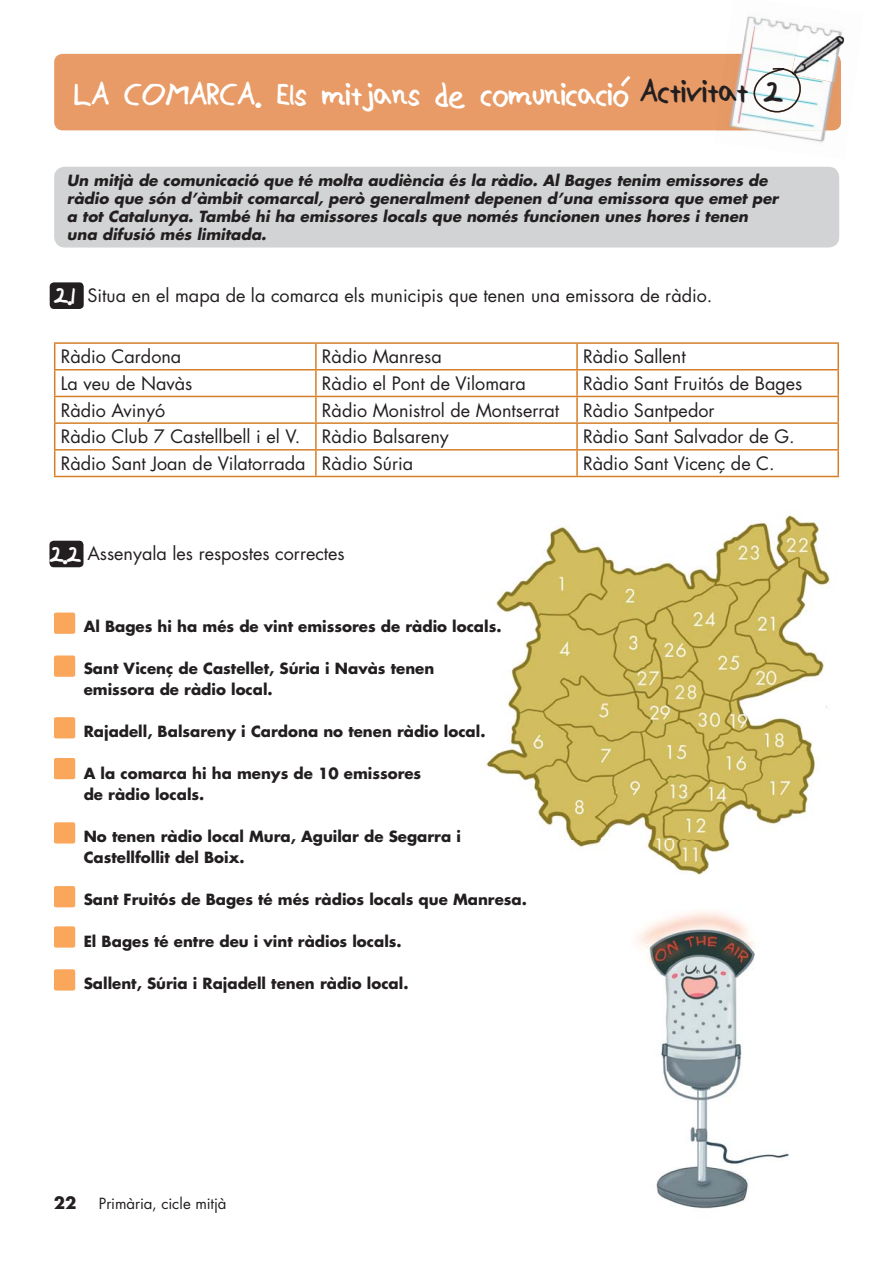
<style>
.page{position:relative;width:893px;height:1263px;background:#fff}
.page>*{position:absolute;margin:0;border:0;box-sizing:border-box;transform-origin:0 0}
.t1{font:36px "Alexisv 2";color:#fff}
.t2{font:18px "Futura";color:#231f20}
.t3{font:700 16.5px "Futura";color:#231f20}
.t4{font:700 15px/21px "Futura";color:#231f20}
.t5{font:italic 700 15px/18px "Futura";color:#231f20}
.t6{font:15px "Futura";letter-spacing:-.005em;color:#231f20}
.s1{color:#231f20}
.s2{font-family:"Alexisv 2";font-size:27px;color:#fff}
</style>
<div class="page">
<div style="left:54px;top:54px;width:787px;height:76px;background:#e89b66;border-radius:9px"></div>
<img style="left:714px;top:16px;width:121px;height:127px">
<img style="left:716px;top:54px;width:125px;height:76px">
<img style="left:795px;top:28px;width:50px;height:32px">
<img style="left:791px;top:54px;width:49px;height:29px">
<svg style="left:753px;top:68px;width:48px;height:44px"></svg>
<svg style="left:620px;top:76px;width:11px;height:11px"></svg>
<div style="left:54px;top:167px;width:785px;height:81px;background:#d1d3d4;border-radius:11px"></div>
<div style="left:50px;top:282px;width:34px;height:27px;background:#231f20;border-radius:4px"></div>
<hr style="left:315px;top:344px;width:2px;height:25px;background:#d57f28">
<hr style="left:315px;top:371px;width:2px;height:25px;background:#d57f28">
<hr style="left:315px;top:397px;width:2px;height:25px;background:#d57f28">
<hr style="left:315px;top:424px;width:2px;height:25px;background:#d57f28">
<hr style="left:315px;top:451px;width:2px;height:25px;background:#d57f28">
<hr style="left:576px;top:344px;width:2px;height:25px;background:#d57f28">
<hr style="left:576px;top:371px;width:2px;height:25px;background:#d57f28">
<hr style="left:576px;top:397px;width:2px;height:25px;background:#d57f28">
<hr style="left:576px;top:424px;width:2px;height:25px;background:#d57f28">
<hr style="left:576px;top:451px;width:2px;height:25px;background:#d57f28">
<hr style="left:54px;top:342px;width:262px;height:2px;background:#d57f28">
<hr style="left:316px;top:342px;width:523px;height:2px;background:#d57f28">
<hr style="left:837px;top:344px;width:2px;height:25px;background:#d57f28">
<hr style="left:54px;top:369px;width:262px;height:2px;background:#d57f28">
<hr style="left:316px;top:369px;width:523px;height:2px;background:#d57f28">
<hr style="left:837px;top:371px;width:2px;height:25px;background:#d57f28">
<hr style="left:54px;top:396px;width:262px;height:1px;background:#d57f28">
<hr style="left:316px;top:396px;width:523px;height:1px;background:#d57f28">
<hr style="left:837px;top:397px;width:2px;height:25px;background:#d57f28">
<hr style="left:54px;top:422px;width:262px;height:2px;background:#d57f28">
<hr style="left:316px;top:422px;width:523px;height:2px;background:#d57f28">
<hr style="left:837px;top:424px;width:2px;height:25px;background:#d57f28">
<hr style="left:54px;top:449px;width:262px;height:2px;background:#d57f28">
<svg style="left:54px;top:344px;width:1px;height:132px"></svg>
<hr style="left:316px;top:449px;width:523px;height:2px;background:#d57f28">
<hr style="left:837px;top:451px;width:2px;height:25px;background:#d57f28">
<hr style="left:54px;top:476px;width:785px;height:1px;background:#d57f28">
<img style="left:486px;top:515px;width:344px;height:360px">
<div style="left:49px;top:541px;width:34px;height:26px;background:#231f20;border-radius:4px"></div>
<div style="left:54px;top:613px;width:21px;height:21px;background:#faa65b;border-radius:2px"></div>
<div style="left:54px;top:656px;width:21px;height:21px;background:#faa65b;border-radius:2px"></div>
<div style="left:54px;top:717px;width:21px;height:21px;background:#faa65b;border-radius:2px"></div>
<div style="left:54px;top:758px;width:21px;height:21px;background:#faa65b;border-radius:2px"></div>
<div style="left:54px;top:822px;width:21px;height:22px;background:#faa65b;border-radius:2px"></div>
<div style="left:54px;top:886px;width:21px;height:21px;background:#faa65b;border-radius:2px"></div>
<div style="left:54px;top:926px;width:21px;height:22px;background:#faa65b;border-radius:2px"></div>
<div style="left:54px;top:969px;width:21px;height:22px;background:#faa65b;border-radius:2px"></div>
<img style="left:636px;top:911px;width:153px;height:298px">
<h1 class="t1" style="left:74px;top:82px;width:710px">LA COMARCA. Els mitjans de comunicacio <span class="s1">Activitat 2</span></h1>
<p class="t5" style="left:67px;top:173px;width:713px">Un mitjà de comunicació que té molta audiència és la ràdio. Al Bages tenim emissores de ràdio que són d’àmbit comarcal, però generalment depenen d’una emissora que emet per a tot Catalunya. També hi ha emissores locals que només funcionen unes hores i tenen una difusió més limitada.</p>
<p class="t2" style="left:54px;top:287px;width:660px"><span class="s2">2.1</span> Situa en el mapa de la comarca els municipis que tenen una emissora de ràdio.</p>
<p class="t2" style="left:61px;top:348px;width:122px">Ràdio Cardona</p>
<p class="t2" style="left:322px;top:348px;width:121px">Ràdio Manresa</p>
<p class="t2" style="left:583px;top:348px;width:104px">Ràdio Sallent</p>
<p class="t2" style="left:61px;top:375px;width:133px">La veu de Navàs</p>
<p class="t2" style="left:322px;top:375px;width:206px">Ràdio el Pont de Vilomara</p>
<p class="t2" style="left:583px;top:375px;width:221px">Ràdio Sant Fruitós de Bages</p>
<p class="t2" style="left:61px;top:402px;width:106px">Ràdio Avinyó</p>
<p class="t2" style="left:322px;top:402px;width:239px">Ràdio Monistrol de Montserrat</p>
<p class="t2" style="left:583px;top:402px;width:133px">Ràdio Santpedor</p>
<p class="t2" style="left:61px;top:428px;width:390px">Ràdio Club 7 Castellbell i el V. Ràdio Balsareny</p>
<p class="t2" style="left:583px;top:428px;width:213px">Ràdio Sant Salvador de G.</p>
<p class="t2" style="left:61px;top:455px;width:354px">Ràdio Sant Joan de Vilatorrada Ràdio Súria</p>
<p class="t2" style="left:583px;top:455px;width:193px">Ràdio Sant Vicenç de C.</p>
<p class="t2" style="left:49px;top:545px;width:297px"><span class="s2">2.2</span> Assenyala les respostes correctes</p>
<p class="t4" style="left:84px;top:617px;width:419px">Al Bages hi ha més de vint emissores de ràdio locals.</p>
<p class="t4" style="left:84px;top:659px;width:352px">Sant Vicenç de Castellet, Súria i Navàs tenen emissora de ràdio local.</p>
<p class="t4" style="left:84px;top:722px;width:403px">Rajadell, Balsareny i Cardona no tenen ràdio local.</p>
<p class="t4" style="left:84px;top:764px;width:339px">A la comarca hi ha menys de 10 emissores de ràdio locals.</p>
<p class="t4" style="left:84px;top:827px;width:379px">No tenen ràdio local Mura, Aguilar de Segarra i<br>Castellfollit del Boix.</p>
<p class="t4" style="left:84px;top:890px;width:445px">Sant Fruitós de Bages té més ràdios locals que Manresa.</p>
<p class="t4" style="left:84px;top:932px;width:319px">El Bages té entre deu i vint ràdios locals.</p>
<p class="t4" style="left:84px;top:974px;width:326px">Sallent, Súria i Rajadell tenen ràdio local.</p>
<p class="t3" style="left:54px;top:1195px;width:24px">22</p>
<p class="t6" style="left:99px;top:1196px;width:129px">Primària, cicle mitjà</p>
</div>
